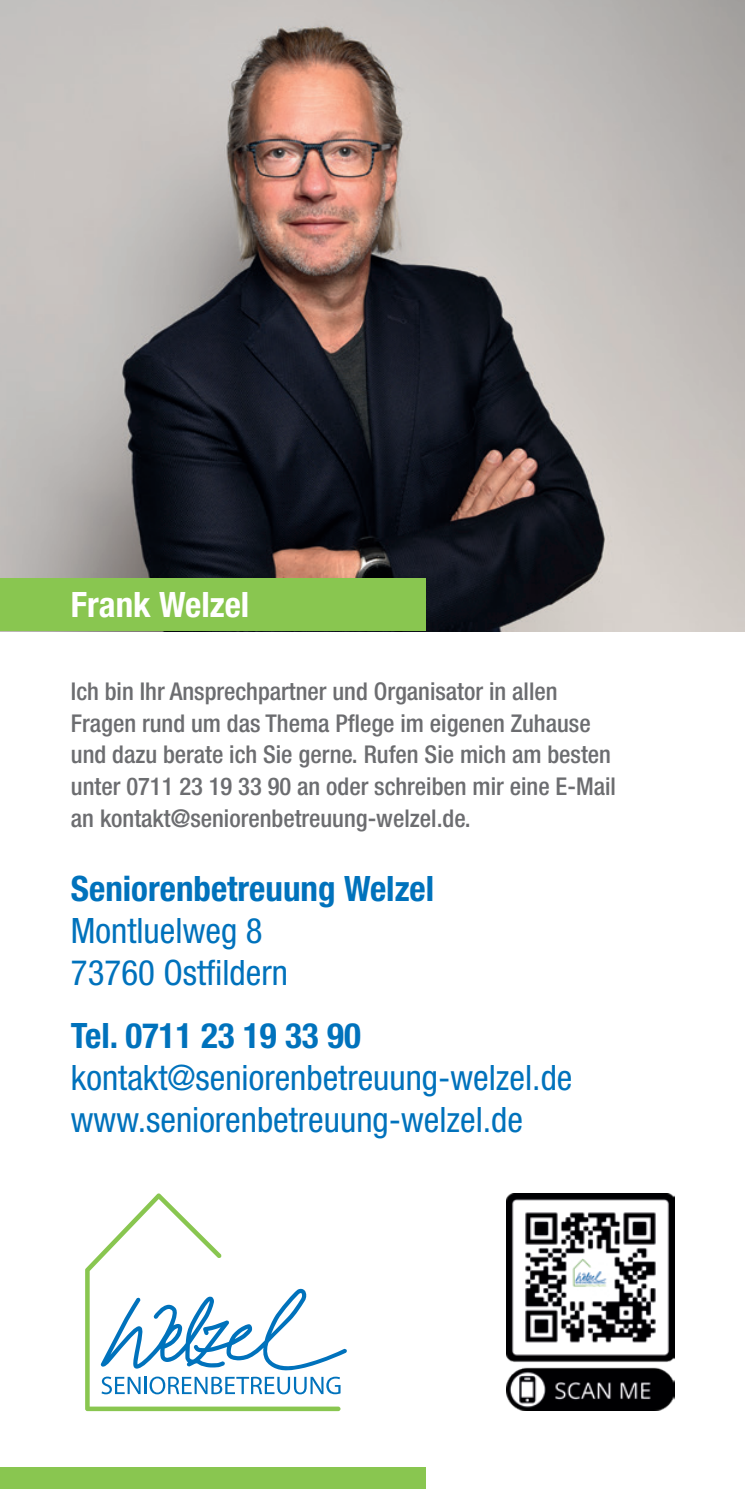
<style>
.page{position:relative;width:745px;height:1489px;background:#fff}
.page>*{position:absolute;margin:0;border:0;box-sizing:border-box;transform-origin:0 0}
.t1{font:condensed 35px/42px "Helvetica Neue LT Pro";color:#0072bc}
.t2{font:700 condensed 35px "Helvetica Neue LT Pro";color:#0072bc}
.t3{font:700 condensed 35px "Helvetica Neue LT Pro";color:#fff}
.t4{font:500 condensed 24.5px/31.8px "Helvetica Neue LT Pro";color:#6c6d70}
</style>
<div class="page">
<img style="left:0;top:0;width:744px;height:631px">
<div style="left:0;top:578px;width:425px;height:53px;background:#89c650"></div>
<img style="left:506px;top:1193px;width:167px;height:217px">
<div style="left:0;top:1467px;width:425px;height:21px;background:#89c650"></div>
<svg style="left:85px;top:1193px;width:255px;height:217px"></svg>
<svg style="left:101px;top:1288px;width:246px;height:106px"></svg>
<h1 class="t3" style="left:71px;top:583px;width:180px">Frank Welzel</h1>
<p class="t4" style="left:71px;top:674px;width:546px">Ich bin Ihr Ansprechpartner und Organisator in allen Fragen rund um das Thema Pflege im eigenen Zuhause und dazu berate ich Sie gerne. Rufen Sie mich am besten unter 0711 23 19 33 90 an oder schreiben mir eine E-Mail an kontakt@seniorenbetreuung-welzel.de.</p>
<h1 class="t2" style="left:71px;top:867px;width:364px">Seniorenbetreuung Welzel</h1>
<h1 class="t1" style="left:71px;top:909px;width:218px">Montluelweg 8<br>73760 Ostfildern</h1>
<h1 class="t2" style="left:71px;top:1014px;width:291px">Tel. 0711 23 19 33 90</h1>
<h1 class="t1" style="left:71px;top:1056px;width:502px">kontakt@seniorenbetreuung-welzel.de www.seniorenbetreuung-welzel.de</h1>
</div>
